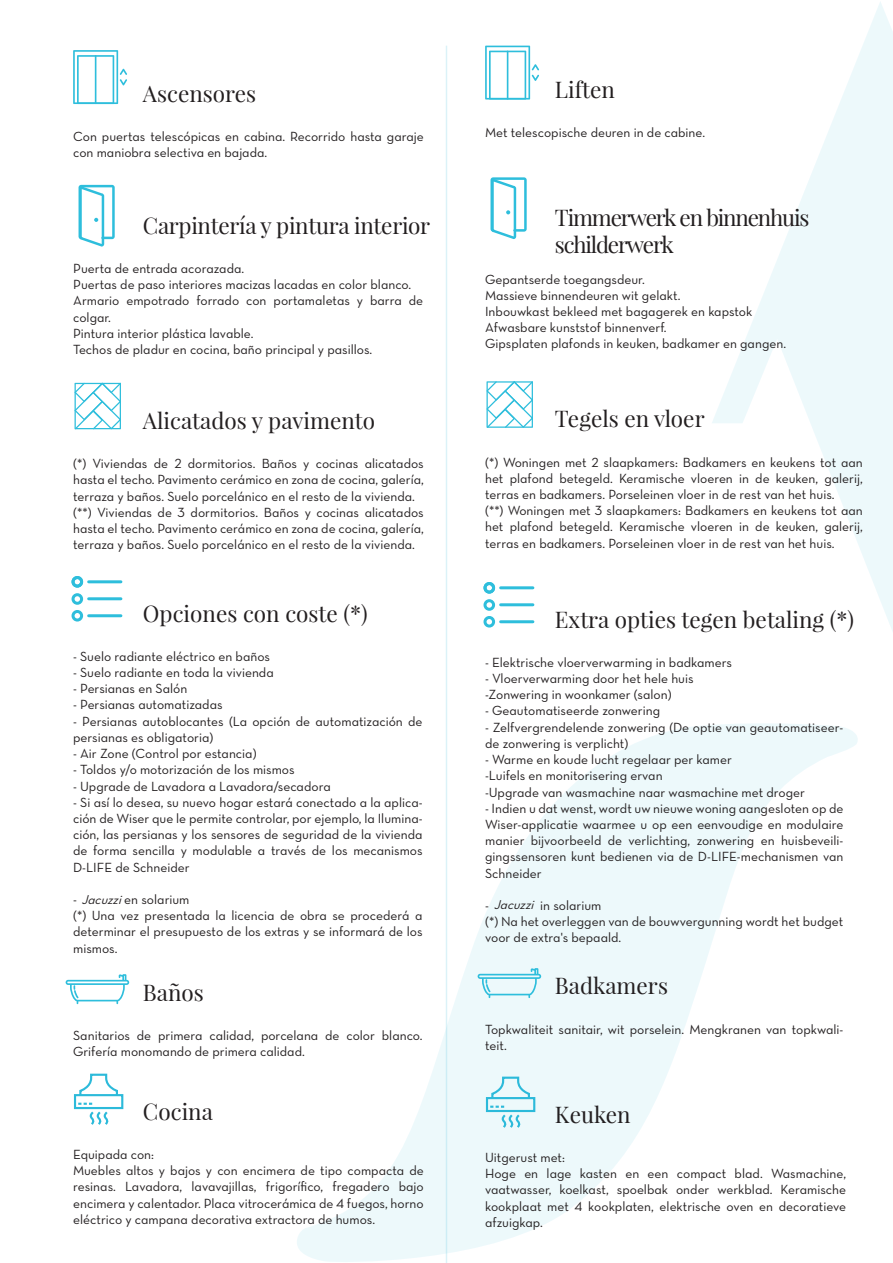
<style>
.page{position:relative;width:893px;height:1263px;background:#fff}
.page>*{position:absolute;margin:0;border:0;box-sizing:border-box;transform-origin:0 0}
.t1{font:22.5px "Playfair Display";color:#231f20}
.t2{font:22.5px/27px "Playfair Display";letter-spacing:-.055em;color:#231f20}
.t3{font:13.5px/16.2px "Neutra Text Book Alt";color:#231f20}
.t4{font:italic 13.05px "Neutra Text Book Alt";color:#231f20}
.s1{color:#fff}
.s2{font-style:italic;font-size:13.05px}
</style>
<div class="page">
<svg style="left:297px;top:723px;width:561px;height:539px"></svg>
<svg style="left:712px;top:2px;width:181px;height:630px"></svg>
<hr style="left:446px;top:46px;width:1px;height:1217px;background:#4ac0de">
<svg style="left:485px;top:46px;width:54px;height:54px"></svg>
<svg style="left:486px;top:381px;width:47px;height:47px"></svg>
<div style="left:486px;top:1097px;width:49px;height:15px;border:2px solid #2cbada"></div>
<svg style="left:490px;top:1075px;width:41px;height:55px;background:#c8edf4"></svg>
<svg style="left:478px;top:968px;width:63px;height:30px;background:#c4ecf4"></svg>
<svg style="left:490px;top:177px;width:37px;height:62px"></svg>
<hr style="left:501px;top:586px;width:32px;height:3px;background:#2ebedc">
<hr style="left:501px;top:603px;width:32px;height:3px;background:#2ebedc">
<hr style="left:501px;top:620px;width:32px;height:3px;background:#2ebedc">
<div style="left:483px;top:582px;width:12px;height:12px;border:3px solid #2ebedc;border-radius:50%"></div>
<div style="left:483px;top:599px;width:12px;height:12px;border:3px solid #2ebedc;border-radius:50%"></div>
<div style="left:483px;top:616px;width:12px;height:11px;border:3px solid #2ebedc;border-radius:50%"></div>
<svg style="left:73px;top:50px;width:54px;height:54px"></svg>
<svg style="left:75px;top:383px;width:46px;height:46px"></svg>
<svg style="left:79px;top:1073px;width:39px;height:21px"></svg>
<div style="left:74px;top:1094px;width:49px;height:15px;border:2px solid #2cbada"></div>
<svg style="left:78px;top:1103px;width:33px;height:22px"></svg>
<svg style="left:66px;top:974px;width:63px;height:30px"></svg>
<svg style="left:79px;top:185px;width:36px;height:62px"></svg>
<hr style="left:89px;top:580px;width:32px;height:3px;background:#2ebedc">
<hr style="left:89px;top:597px;width:32px;height:3px;background:#2ebedc">
<hr style="left:89px;top:614px;width:32px;height:3px;background:#2ebedc">
<div style="left:72px;top:576px;width:11px;height:12px;border:3px solid #2ebedc;border-radius:50%"></div>
<div style="left:72px;top:593px;width:11px;height:12px;border:3px solid #2ebedc;border-radius:50%"></div>
<div style="left:72px;top:610px;width:11px;height:11px;border:3px solid #2ebedc;border-radius:50%"></div>
<h1 class="t1" style="left:143px;top:80px;width:115px">Ascensores</h1>
<p class="t3" style="left:73px;top:128px;width:352px">Con puertas telescópicas en cabina. Recorrido hasta garaje con maniobra selectiva en bajada.</p>
<h1 class="t1" style="left:143px;top:211px;width:289px">Carpintería y pintura interior</h1>
<p class="t3" style="left:73px;top:260px;width:352px">Puerta de entrada acorazada.<br>Puertas de paso interiores macizas lacadas en color blanco.<br>Armario empotrado forrado con portamaletas y barra de colgar.<br>Pintura interior plástica lavable.<br>Techos de pladur en cocina, baño principal y pasillos.</p>
<h1 class="t1" style="left:143px;top:406px;width:234px">Alicatados y pavimento</h1>
<p class="t3" style="left:73px;top:455px;width:352px">(*) Viviendas de 2 dormitorios. Baños y cocinas alicatados hasta el techo. Pavimento cerámico en zona de cocina, galería, terraza y baños. Suelo porcelánico en el resto de la vivienda. (**) Viviendas de 3 dormitorios. Baños y cocinas alicatados hasta el techo. Pavimento cerámico en zona de cocina, galería, terraza y baños. Suelo porcelánico en el resto de la vivienda.</p>
<h1 class="t1" style="left:143px;top:599px;width:226px">Opciones con coste (*)</h1>
<p class="t3" style="left:73px;top:648px;width:198px">- Suelo radiante eléctrico en baños</p>
<p class="t3" style="left:73px;top:664px;width:202px">- Suelo radiante en toda la vivienda</p>
<p class="t3" style="left:73px;top:680px;width:116px">- Persianas en Salón</p>
<p class="t3" style="left:73px;top:696px;width:151px">- Persianas automatizadas</p>
<p class="t3" style="left:73px;top:713px;width:351px">- Persianas autoblocantes (La opción de automatización de persianas es obligatoria)</p>
<p class="t3" style="left:73px;top:745px;width:185px">- Air Zone (Control por estancia)</p>
<p class="t3" style="left:73px;top:761px;width:223px">- Toldos y/o motorización de los mismos</p>
<p class="t3" style="left:73px;top:777px;width:259px">- Upgrade de Lavadora a Lavadora/secadora</p>
<p class="t3" style="left:73px;top:794px;width:351px;text-align:justify">- Si así lo desea, su nuevo hogar estará conectado a la aplica&shy;ción de Wiser que le permite controlar, por ejemplo, la Ilumina&shy;ción, las persianas y los sensores de seguridad de la vivienda de forma sencilla y modulable a través de los mecanismos D-LIFE de Schneider</p>
<p class="t3" style="left:73px;top:891px;width:351px">- <span class="s1">Jacuzzi</span> en solarium<br>(*) Una vez presentada la licencia de obra se procederá a determinar el presupuesto de los extras y se informará de los mismos.</p>
<p class="t4" style="left:81px;top:892px;width:45px">Jacuzzi</p>
<h1 class="t1" style="left:143px;top:978px;width:63px">Baños</h1>
<p class="t3" style="left:73px;top:1027px;width:351px">Sanitarios de primera calidad, porcelana de color blanco.<br>Grifería monomando de primera calidad.</p>
<h1 class="t1" style="left:143px;top:1097px;width:71px">Cocina</h1>
<p class="t3" style="left:73px;top:1146px;width:352px">Equipada con:<br>Muebles altos y bajos y con encimera de tipo compacta de resinas. Lavadora, lavavajillas, frigorífico, fregadero bajo encimera y calentador. Placa vitrocerámica de 4 fuegos, horno eléctrico y campana decorativa extractora de humos.</p>
<h1 class="t1" style="left:555px;top:75px;width:62px">Liften</h1>
<p class="t3" style="left:485px;top:124px;width:221px">Met telescopische deuren in de cabine.</p>
<h1 class="t2" style="left:555px;top:204px;width:256px">Timmerwerk en binnenhuis schilderwerk</h1>
<p class="t3" style="left:485px;top:271px;width:302px">Gepantserde toegangsdeur.<br>Massieve binnendeuren wit gelakt.<br>Inbouwkast bekleed met bagagerek en kapstok Afwasbare kunststof binnenverf.<br>Gipsplaten plafonds in keuken, badkamer en gangen.</p>
<h1 class="t1" style="left:555px;top:405px;width:151px">Tegels en vloer</h1>
<p class="t3" style="left:485px;top:454px;width:379px">(*) Woningen met 2 slaapkamers: Badkamers en keukens tot aan het plafond betegeld. Keramische vloeren in de keuken, galerij, terras en badkamers. Porseleinen vloer in de rest van het huis.<br>(**) Woningen met 3 slaapkamers: Badkamers en keukens tot aan het plafond betegeld. Keramische vloeren in de keuken, galerij, terras en badkamers. Porseleinen vloer in de rest van het huis.</p>
<h1 class="t1" style="left:555px;top:605px;width:301px">Extra opties tegen betaling (*)</h1>
<p class="t3" style="left:485px;top:654px;width:248px">- Elektrische vloerverwarming in badkamers</p>
<p class="t3" style="left:485px;top:670px;width:210px">- Vloerverwarming door het hele huis -Zonwering in woonkamer (salon)</p>
<p class="t3" style="left:485px;top:702px;width:177px">- Geautomatiseerde zonwering</p>
<p class="t3" style="left:485px;top:719px;width:360px">- Zelfvergrendelende zonwering (De optie van geautomatiseer&shy;de zonwering is verplicht)</p>
<p class="t3" style="left:485px;top:751px;width:321px">- Warme en koude lucht regelaar per kamer<br>-Luifels en monitorisering ervan<br>-Upgrade van wasmachine naar wasmachine met droger</p>
<p class="t3" style="left:485px;top:800px;width:360px;text-align:justify">- Indien u dat wenst, wordt uw nieuwe woning aangesloten op de Wiser-applicatie waarmee u op een eenvoudige en modulaire manier bijvoorbeeld de verlichting, zonwering en huisbeveili&shy;gingssensoren kunt bedienen via de D-LIFE-mechanismen van Schneider</p>
<p class="t3" style="left:485px;top:897px;width:360px">- <span class="s2">Jacuzzi</span> in solarium<br>(*) Na het overleggen van de bouwvergunning wordt het budget voor de extra's bepaald.</p>
<h1 class="t1" style="left:555px;top:972px;width:115px">Badkamers</h1>
<p class="t3" style="left:485px;top:1021px;width:360px">Topkwaliteit sanitair, wit porselein. Mengkranen van topkwali&shy;teit.</p>
<h1 class="t1" style="left:555px;top:1100px;width:77px">Keuken</h1>
<p class="t3" style="left:485px;top:1149px;width:362px">Uitgerust met:<br>Hoge en lage kasten en een compact blad. Wasmachine, vaatwasser, koelkast, spoelbak onder werkblad. Keramische kookplaat met 4 kookplaten, elektrische oven en decoratieve afzuigkap.</p>
</div>
